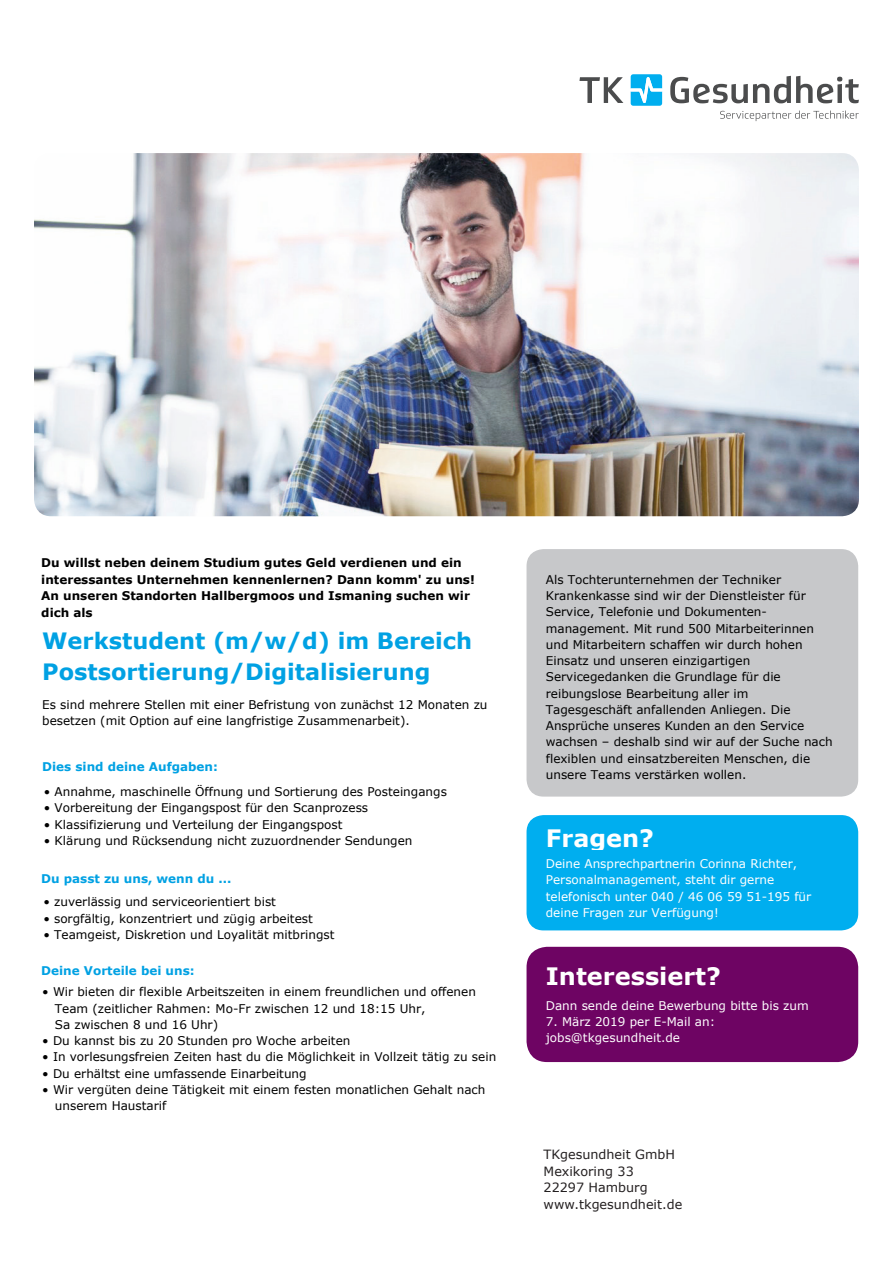
<style>
.page{position:relative;width:893px;height:1263px;background:#fff}
.page>*{position:absolute;margin:0;border:0;box-sizing:border-box;transform-origin:0 0}
.t1{font:700 24px "Verdana";color:#fff}
.t2{font:700 22.5px/30.9px "Verdana";color:#00a1e3}
.t3{font:12.75px/16.5px "Verdana";color:#231f20}
.t4{font:12px/16.2px "Verdana";color:#000}
.t5{font:12px/16.2px "Verdana";color:#fff}
.t6{font:700 12px/16.5px "Verdana";color:#000}
.t7{font:700 12px "Verdana";color:#00a1e3}
</style>
<div class="page">
<img style="left:34px;top:153px;width:825px;height:363px">
<div style="left:526px;top:549px;width:332px;height:247px;background:#c7c8ca;border-radius:17px"></div>
<div style="left:526px;top:815px;width:332px;height:115px;background:#00aeef;border-radius:17px"></div>
<div style="left:527px;top:947px;width:331px;height:115px;background:#6e0463;border-radius:21px"></div>
<svg style="left:579px;top:77px;width:44px;height:26px"></svg>
<svg style="left:670px;top:76px;width:189px;height:27px"></svg>
<svg style="left:631px;top:74px;width:31px;height:32px"></svg>
<svg style="left:720px;top:111px;width:139px;height:10px"></svg>
<p class="t6" style="left:41px;top:554px;width:435px">Du willst neben deinem Studium gutes Geld verdienen und ein interessantes Unternehmen kennenlernen? Dann komm' zu uns!<br>An unseren Standorten Hallbergmoos und Ismaning suchen wir dich als</p>
<h2 class="t2" style="left:42px;top:625px;width:431px">Werkstudent (m/w/d) im Bereich<br>Postsortierung/Digitalisierung</h2>
<p class="t4" style="left:42px;top:696px;width:447px">Es sind mehrere Stellen mit einer Befristung von zunächst 12 Monaten zu besetzen (mit Option auf eine langfristige Zusammenarbeit).</p>
<p class="t7" style="left:42px;top:758px;width:177px">Dies sind deine Aufgaben:</p>
<p class="t4" style="left:546px;top:571px;width:288px">Als Tochterunternehmen der Techniker Krankenkasse sind wir der Dienstleister für Service, Telefonie und Dokumenten&shy;management. Mit rund 500 Mitarbeiterinnen und Mitarbeitern schaffen wir durch hohen Einsatz und unseren einzigartigen Servicegedanken die Grundlage für die reibungslose Bearbeitung aller im Tagesgeschäft anfallenden Anliegen. Die Ansprüche unseres Kunden an den Service wachsen – deshalb sind wir auf der Suche nach flexiblen und einsatzbereiten Menschen, die unsere Teams verstärken wollen.</p>
<p class="t4" style="left:44px;top:783px;width:405px">• Annahme, maschinelle Öffnung und Sortierung des Posteingangs</p>
<p class="t4" style="left:44px;top:800px;width:326px">• Vorbereitung der Eingangspost für den Scanprozess</p>
<p class="t4" style="left:44px;top:816px;width:300px">• Klassifizierung und Verteilung der Eingangspost</p>
<p class="t4" style="left:44px;top:832px;width:370px">• Klärung und Rücksendung nicht zuzuordnender Sendungen</p>
<h1 class="t1" style="left:546px;top:821px;width:110px">Fragen?</h1>
<p class="t7" style="left:41px;top:870px;width:192px">Du passt zu uns, wenn du ...</p>
<p class="t5" style="left:546px;top:855px;width:267px">Deine Ansprechpartnerin Corinna Richter, Personalmanagement, steht dir gerne telefonisch unter 040 / 46 06 59 51-195 für deine Fragen zur Verfügung!</p>
<p class="t4" style="left:43px;top:894px;width:234px">• zuverlässig und serviceorientiert bist</p>
<p class="t4" style="left:43px;top:910px;width:271px">• sorgfältig, konzentriert und zügig arbeitest</p>
<p class="t4" style="left:43px;top:926px;width:293px">• Teamgeist, Diskretion und Loyalität mitbringst</p>
<p class="t7" style="left:41px;top:962px;width:155px">Deine Vorteile bei uns:</p>
<h1 class="t1" style="left:546px;top:960px;width:177px">Interessiert?</h1>
<p class="t4" style="left:55px;top:984px;width:423px;text-indent:-13px">• Wir bieten dir flexible Arbeitszeiten in einem freundlichen und offenen<br>Team (zeitlicher Rahmen: Mo-Fr zwischen 12 und 18:15 Uhr,<br>Sa zwischen 8 und 16 Uhr)</p>
<p class="t4" style="left:42px;top:1032px;width:310px">• Du kannst bis zu 20 Stunden pro Woche arbeiten</p>
<p class="t4" style="left:42px;top:1049px;width:455px">• In vorlesungsfreien Zeiten hast du die Möglichkeit in Vollzeit tätig zu sein</p>
<p class="t4" style="left:42px;top:1065px;width:266px">• Du erhältst eine umfassende Einarbeitung</p>
<p class="t4" style="left:55px;top:1081px;width:432px;text-indent:-13px">• Wir vergüten deine Tätigkeit mit einem festen monatlichen Gehalt nach unserem Haustarif</p>
<p class="t5" style="left:546px;top:997px;width:264px">Dann sende deine Bewerbung bitte bis zum</p>
<p class="t5" style="left:546px;top:1013px;width:171px">7. März 2019 per E-Mail an: jobs@tkgesundheit.de</p>
<p class="t3" style="left:544px;top:1146px;width:140px">TKgesundheit GmbH<br>Mexikoring 33<br>22297 Hamburg www.tkgesundheit.de</p>
</div>
